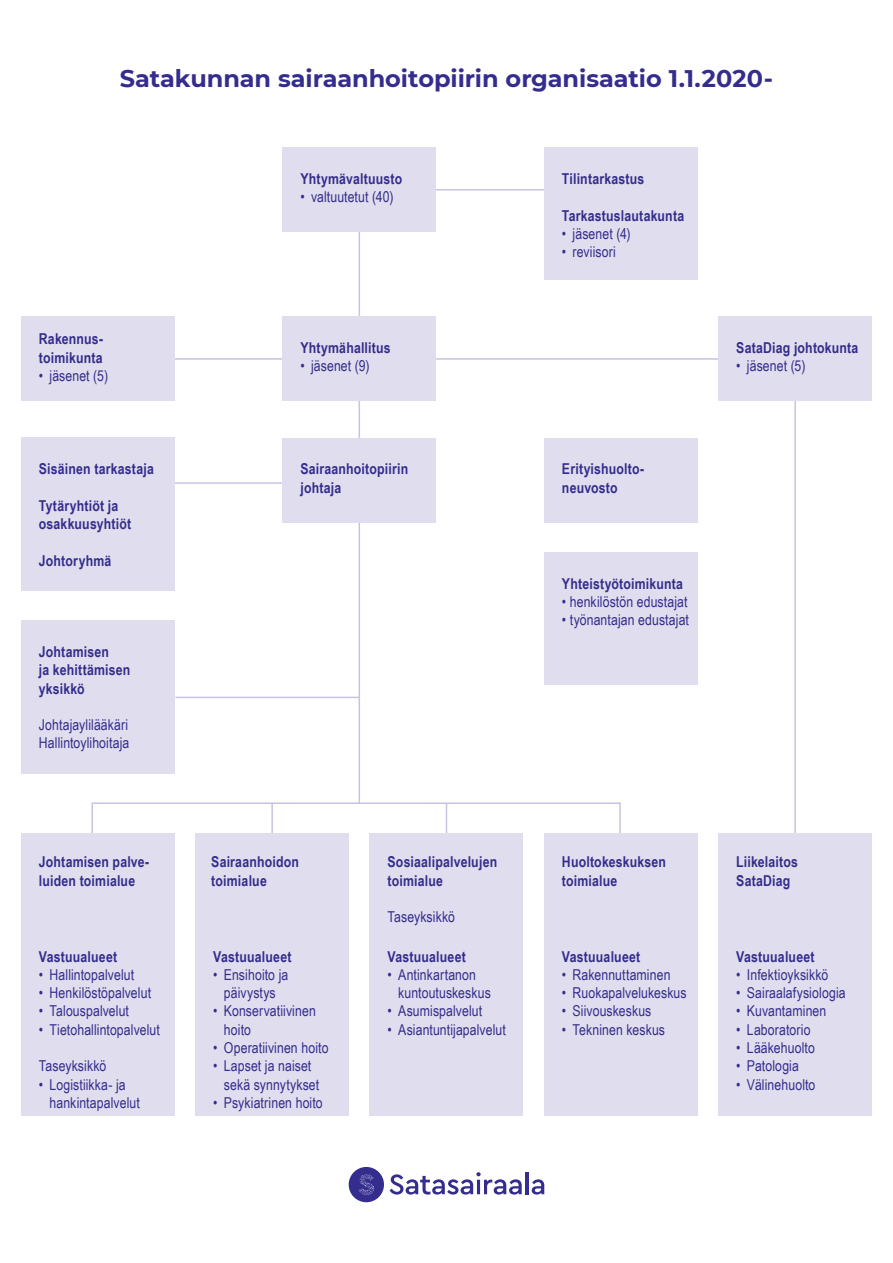
<style>
.page{position:relative;width:893px;height:1263px;background:#fff}
.page>*{position:absolute;margin:0;border:0;box-sizing:border-box;transform-origin:0 0}
.t1{font:700 24px "Montserrat";letter-spacing:-.005em;color:#342d8d}
.t2{font:15px/18.3px "Arial Narrow";letter-spacing:.005em;color:#342d8d}
.t3{font:700 15px/18.3px "Arial Narrow";letter-spacing:.01em;color:#342d8d}
</style>
<div class="page">
<svg style="left:390px;top:1172px;width:132px;height:22px"></svg>
<hr style="left:526px;top:1172px;width:3px;height:22px;background:#342d8d">
<svg style="left:532px;top:1179px;width:12px;height:15px"></svg>
<div style="left:349px;top:1167px;width:35px;height:35px;background:#342d8d;border-radius:50%"></div>
<svg style="left:359px;top:1174px;width:15px;height:21px"></svg>
<hr style="left:173px;top:482px;width:113px;height:2px;background:#c7c3e0">
<hr style="left:170px;top:358px;width:113px;height:2px;background:#c7c3e0">
<hr style="left:175px;top:697px;width:184px;height:1px;background:#c7c3e0">
<hr style="left:359px;top:223px;width:1px;height:580px;background:#c7c3e0">
<svg style="left:91px;top:802px;width:530px;height:74px"></svg>
<hr style="left:271px;top:803px;width:2px;height:41px;background:#c7c3e0">
<hr style="left:446px;top:803px;width:1px;height:41px;background:#c7c3e0">
<hr style="left:794px;top:396px;width:2px;height:456px;background:#c7c3e0">
<hr style="left:425px;top:358px;width:294px;height:2px;background:#c7c3e0">
<hr style="left:436px;top:189px;width:108px;height:1px;background:#c7c3e0">
<div style="left:719px;top:833px;width:153px;height:282px;background:#e0deee"></div>
<div style="left:544px;top:833px;width:153px;height:282px;background:#e0deee"></div>
<div style="left:370px;top:833px;width:153px;height:282px;background:#e0deee"></div>
<div style="left:196px;top:833px;width:153px;height:282px;background:#e0deee"></div>
<div style="left:21px;top:833px;width:153px;height:282px;background:#e0deee"></div>
<div style="left:21px;top:620px;width:153px;height:154px;background:#e0deee"></div>
<div style="left:21px;top:438px;width:153px;height:153px;background:#e0deee"></div>
<div style="left:283px;top:438px;width:153px;height:84px;background:#e0deee"></div>
<div style="left:283px;top:147px;width:153px;height:85px;background:#e0deee"></div>
<div style="left:21px;top:317px;width:153px;height:84px;background:#e0deee"></div>
<div style="left:544px;top:438px;width:153px;height:84px;background:#e0deee"></div>
<div style="left:544px;top:552px;width:153px;height:133px;background:#e0deee"></div>
<div style="left:544px;top:147px;width:153px;height:133px;background:#e0deee"></div>
<div style="left:719px;top:317px;width:153px;height:84px;background:#e0deee"></div>
<div style="left:283px;top:317px;width:153px;height:84px;background:#e0deee"></div>
<h1 class="t1" style="left:120px;top:61px;width:655px">Satakunnan sairaanhoitopiirin organisaatio 1.1.2020-</h1>
<p class="t3" style="left:39px;top:329px;width:66px">Rakennus&shy;toimikunta</p>
<p class="t2" style="left:39px;top:366px;width:71px">• jäsenet (5)</p>
<p class="t3" style="left:39px;top:459px;width:116px">Sisäinen tarkastaja</p>
<p class="t3" style="left:39px;top:496px;width:94px">Tytäryhtiöt ja osakkuusyhtiöt</p>
<p class="t3" style="left:39px;top:551px;width:74px">Johtoryhmä</p>
<p class="t3" style="left:39px;top:642px;width:93px">Johtamisen<br>ja kehittämisen yksikkö</p>
<p class="t2" style="left:39px;top:715px;width:92px">Johtajaylilääkäri<br>Hallintoylihoitaja</p>
<p class="t3" style="left:300px;top:169px;width:103px">Yhtymävaltuusto</p>
<p class="t2" style="left:300px;top:187px;width:95px">• valtuutetut (40)</p>
<p class="t3" style="left:300px;top:338px;width:92px">Yhtymähallitus</p>
<p class="t2" style="left:300px;top:356px;width:71px">• jäsenet (9)</p>
<p class="t3" style="left:300px;top:459px;width:109px">Sairaanhoitopiirin johtaja</p>
<p class="t3" style="left:39px;top:852px;width:112px">Johtamisen palve&shy;luiden toimialue</p>
<p class="t3" style="left:211px;top:852px;width:89px">Sairaanhoidon toimialue</p>
<p class="t3" style="left:388px;top:852px;width:111px">Sosiaalipalvelujen toimialue</p>
<p class="t2" style="left:388px;top:907px;width:69px">Taseyksikkö</p>
<p class="t3" style="left:39px;top:946px;width:80px">Vastuualueet</p>
<p class="t2" style="left:39px;top:965px;width:97px">• Hallintopalvelut</p>
<p class="t2" style="left:39px;top:983px;width:114px">• Henkilöstöpalvelut</p>
<p class="t2" style="left:39px;top:1001px;width:92px">• Talouspalvelut</p>
<p class="t2" style="left:39px;top:1020px;width:122px">• Tietohallintopalvelut</p>
<p class="t2" style="left:39px;top:1056px;width:69px">Taseyksikkö</p>
<p class="t2" style="left:50px;top:1074px;width:92px;text-indent:-11px">• Logistiikka- ja hankintapalvelut</p>
<p class="t3" style="left:213px;top:946px;width:80px">Vastuualueet</p>
<p class="t2" style="left:213px;top:965px;width:77px;text-align:center">• Ensihoito ja päivystys</p>
<p class="t2" style="left:224px;top:1001px;width:93px;text-indent:-11px">• Konservatiivinen hoito</p>
<p class="t2" style="left:213px;top:1038px;width:117px">• Operatiivinen hoito</p>
<p class="t2" style="left:224px;top:1056px;width:97px;text-indent:-11px">• Lapset ja naiset sekä synnytykset</p>
<p class="t2" style="left:213px;top:1093px;width:111px">• Psykiatrinen hoito</p>
<p class="t3" style="left:388px;top:946px;width:80px">Vastuualueet</p>
<p class="t2" style="left:398px;top:965px;width:94px;text-indent:-11px">• Antinkartanon kuntoutuskeskus</p>
<p class="t2" style="left:388px;top:1001px;width:96px">• Asumispalvelut</p>
<p class="t2" style="left:388px;top:1020px;width:120px">• Asiantuntijapalvelut</p>
<p class="t3" style="left:562px;top:169px;width:84px">Tilintarkastus</p>
<p class="t3" style="left:562px;top:205px;width:124px">Tarkastuslautakunta</p>
<p class="t2" style="left:562px;top:224px;width:70px">• jäsenet (4)</p>
<p class="t2" style="left:562px;top:242px;width:55px">• reviisori</p>
<p class="t3" style="left:562px;top:459px;width:84px">Erityishuolto&shy;neuvosto</p>
<p class="t3" style="left:562px;top:573px;width:122px">Yhteistyötoimikunta</p>
<p class="t2" style="left:562px;top:592px;width:127px">• henkilöstön edustajat</p>
<p class="t2" style="left:562px;top:610px;width:128px">• työnantajan edustajat</p>
<p class="t3" style="left:736px;top:338px;width:124px">SataDiag johtokunta</p>
<p class="t2" style="left:736px;top:356px;width:71px">• jäsenet (5)</p>
<p class="t3" style="left:562px;top:852px;width:106px">Huoltokeskuksen toimialue</p>
<p class="t3" style="left:736px;top:852px;width:63px">Liikelaitos<br>SataDiag</p>
<p class="t3" style="left:562px;top:946px;width:80px">Vastuualueet</p>
<p class="t2" style="left:562px;top:965px;width:110px">• Rakennuttaminen</p>
<p class="t2" style="left:562px;top:983px;width:126px">• Ruokapalvelukeskus</p>
<p class="t2" style="left:562px;top:1001px;width:91px">• Siivouskeskus</p>
<p class="t2" style="left:562px;top:1020px;width:105px">• Tekninen keskus</p>
<p class="t3" style="left:736px;top:946px;width:80px">Vastuualueet</p>
<p class="t2" style="left:736px;top:965px;width:93px">• Infektioyksikkö</p>
<p class="t2" style="left:736px;top:983px;width:111px">• Sairaalafysiologia</p>
<p class="t2" style="left:736px;top:1001px;width:92px">• Kuvantaminen</p>
<p class="t2" style="left:736px;top:1020px;width:76px">• Laboratorio</p>
<p class="t2" style="left:736px;top:1038px;width:80px">• Lääkehuolto</p>
<p class="t2" style="left:736px;top:1056px;width:64px">• Patologia</p>
<p class="t2" style="left:736px;top:1074px;width:81px">• Välinehuolto</p>
</div>
